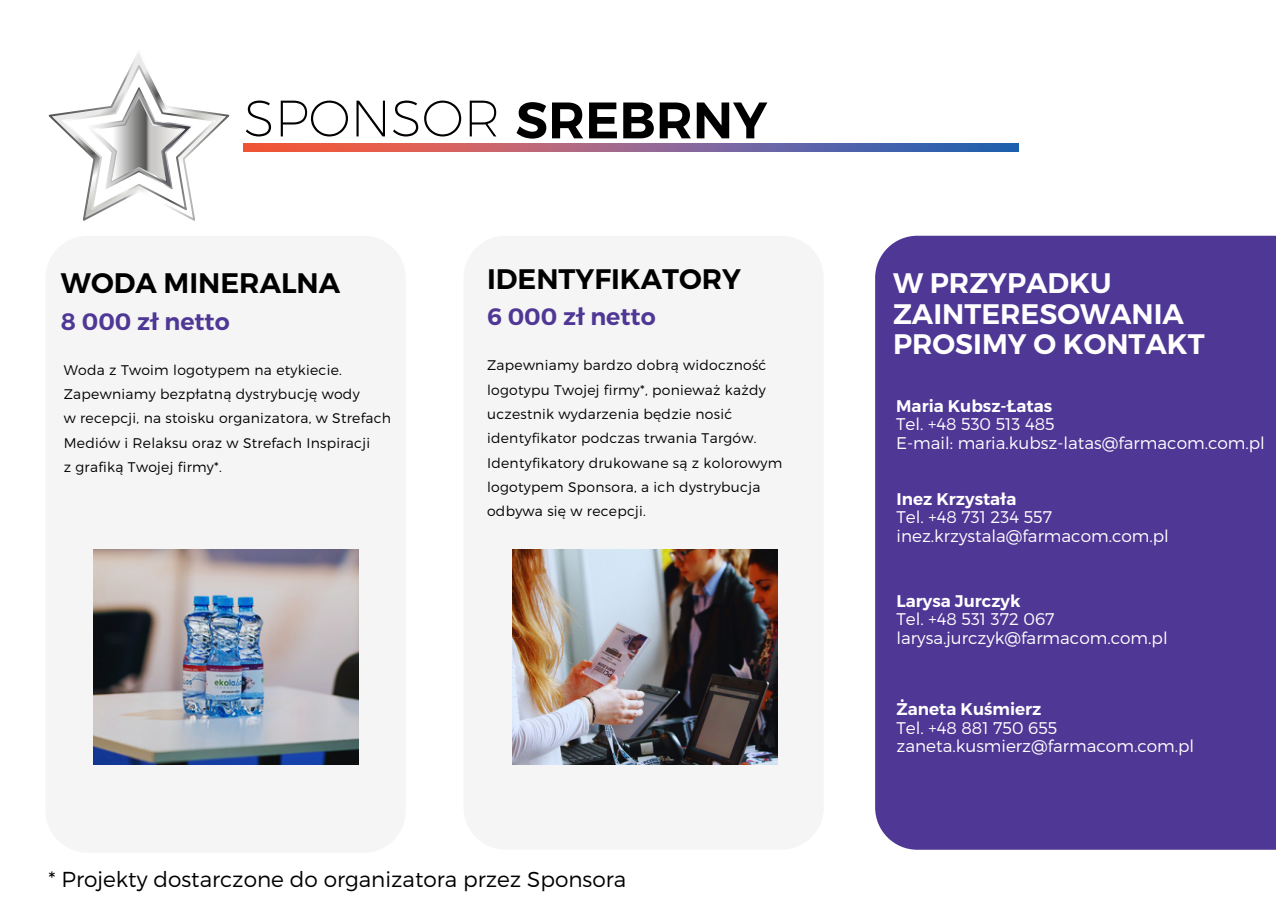
<style>
.page{position:relative;width:1276px;height:902px;background:#fff}
.page>*{position:absolute;margin:0;border:0;box-sizing:border-box;transform-origin:0 0}
.t1{font:200 51.07px "Montserrat";color:#000}
.t2{font:600 28.12px/30.4px "Montserrat";color:#fff}
.t3{font:600 28.12px "Montserrat";color:#000}
.t4{font:600 23.62px "Montserrat";color:#4f3795}
.t5{font:300 21.6px "Montserrat";color:#000}
.t6{font:300 16.88px "Montserrat";color:#fff}
.t7{font:600 16.88px "Montserrat";color:#fff}
.t8{font:300 13.95px/24.3px "Montserrat";letter-spacing:.02em;color:#000}
.s1{font-weight:600}
</style>
<div class="page">
<div style="left:45px;top:236px;width:361px;height:616px;background:#f5f5f5;border-radius:42px"></div>
<div style="left:463px;top:236px;width:361px;height:613px;background:#f5f5f5;border-radius:42px"></div>
<img style="left:94px;top:549px;width:264px;height:214px">
<img style="left:513px;top:549px;width:265px;height:214px">
<img style="left:244px;top:143px;width:774px;height:9px">
<svg style="left:49px;top:51px;width:180px;height:170px"></svg>
<div style="left:875px;top:236px;width:401px;height:613px;background:#4f3795"></div>
<p class="t1" style="left:244px;top:87px;width:525px">SPONSOR <span class="s1">SREBRNY</span></p>
<p class="t3" style="left:61px;top:266px;width:281px">WODA MINERALNA</p>
<p class="t4" style="left:61px;top:307px;width:170px">8 000 zł netto</p>
<p class="t8" style="left:64px;top:356px;width:297px">Woda z Twoim logotypem na etykiecie.<br>Zapewniamy bezpłatną dystrybucję wody</p>
<p class="t8" style="left:64px;top:405px;width:329px">w recepcji, na stoisku organizatora, w Strefach<br>Mediów i Relaksu oraz w Strefach Inspiracji</p>
<p class="t8" style="left:64px;top:454px;width:160px">z grafiką Twojej firmy*.</p>
<p class="t3" style="left:487px;top:262px;width:255px">IDENTYFIKATORY</p>
<p class="t4" style="left:487px;top:302px;width:170px">6 000 zł netto</p>
<p class="t8" style="left:487px;top:352px;width:297px">Zapewniamy bardzo dobrą widoczność logotypu Twojej firmy*, ponieważ każdy uczestnik wydarzenia będzie nosić identyfikator podczas trwania Targów.<br>Identyfikatory drukowane są z kolorowym logotypem Sponsora, a ich dystrybucja odbywa się w recepcji.</p>
<p class="t5" style="left:49px;top:864px;width:579px">* Projekty dostarczone do organizatora przez Sponsora</p>
<p class="t2" style="left:893px;top:268px;width:313px">W PRZYPADKU<br>ZAINTERESOWANIA<br>PROSIMY O KONTAKT</p>
<p class="t7" style="left:896px;top:395px;width:157px">Maria Kubsz-Łatas</p>
<p class="t6" style="left:896px;top:413px;width:160px">Tel. +48 530 513 485</p>
<p class="t6" style="left:896px;top:431px;width:370px">E-mail: maria.kubsz-latas@farmacom.com.pl</p>
<p class="t7" style="left:896px;top:488px;width:121px">Inez Krzystała</p>
<p class="t6" style="left:896px;top:506px;width:157px">Tel. +48 731 234 557</p>
<p class="t6" style="left:896px;top:524px;width:274px">inez.krzystala@farmacom.com.pl</p>
<p class="t7" style="left:896px;top:590px;width:126px">Larysa Jurczyk</p>
<p class="t6" style="left:896px;top:608px;width:159px">Tel. +48 531 372 067</p>
<p class="t6" style="left:896px;top:626px;width:273px">larysa.jurczyk@farmacom.com.pl</p>
<p class="t7" style="left:896px;top:698px;width:146px">Żaneta Kuśmierz</p>
<p class="t6" style="left:896px;top:716px;width:162px">Tel. +48 881 750 655</p>
<p class="t6" style="left:896px;top:734px;width:299px">zaneta.kusmierz@farmacom.com.pl</p>
</div>
